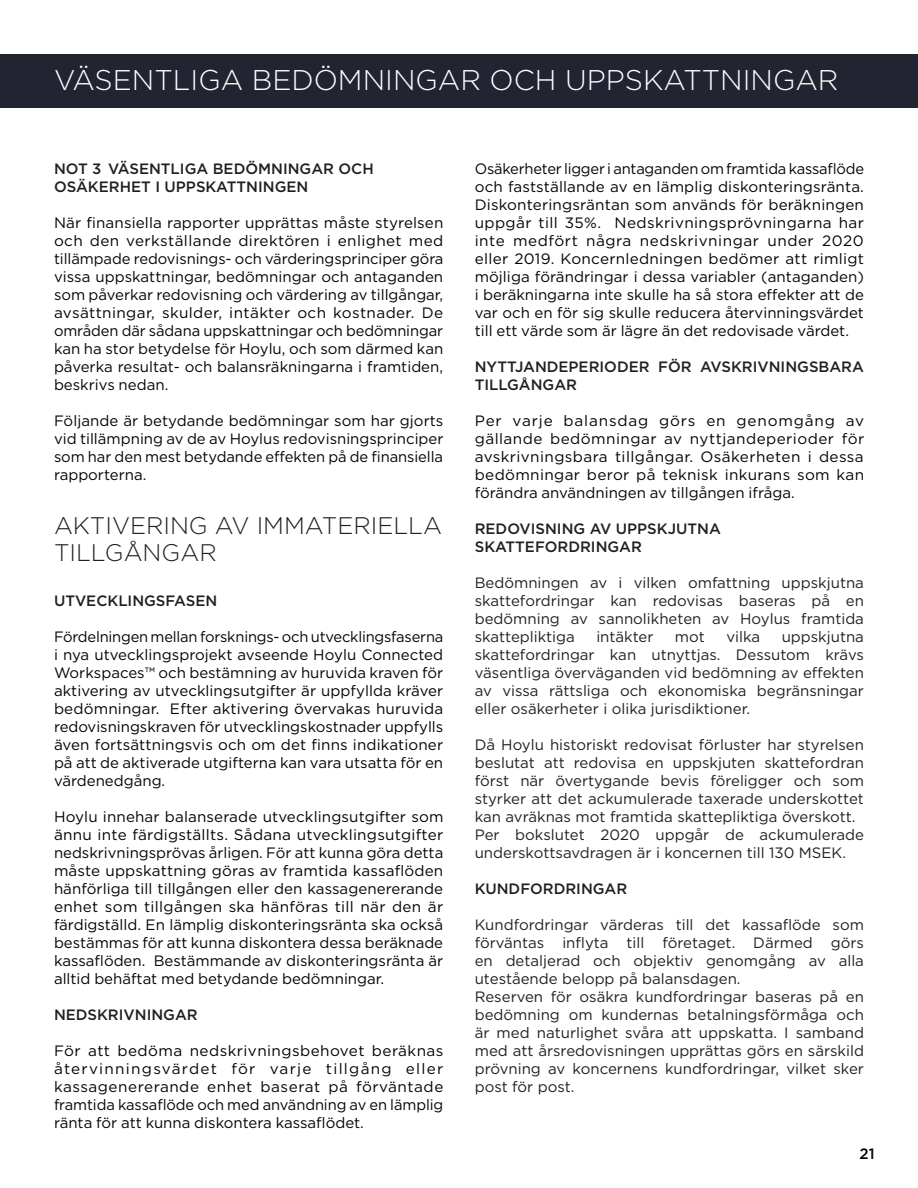
<style>
.page{position:relative;width:918px;height:1188px;background:#fff}
.page>*{position:absolute;margin:0;border:0;box-sizing:border-box;transform-origin:0 0}
.t1{font:300 28.5px "Gotham";color:#fff}
.t2{font:300 24px/27px "Gotham";color:#231f20}
.Paragraph_Style_1{font:15px/18px "Gotham";color:#040503;text-align:justify}
.t3{font:15px/18px "Gotham";color:#231f20;text-align:justify}
.t4{font:500 15px/18px "Gotham";color:#231f20}
.t5{font:500 15px "Gotham";color:#040503}
</style>
<div class="page">
<div style="left:0;top:54px;width:918px;height:53px;background:#222531"></div>
<p class="t1" style="left:54px;top:61px;width:786px">VÄSENTLIGA BEDÖMNINGAR OCH UPPSKATTNINGAR</p>
<p class="t4" style="left:54px;top:160px;width:321px">NOT 3 VÄSENTLIGA BEDÖMNINGAR OCH<br>OSÄKERHET I UPPSKATTNINGEN</p>
<p class="Paragraph_Style_1" style="left:54px;top:213px;width:391px">När finansiella rapporter upprättas måste styrelsen och den verkställande direktören i enlighet med tillämpade redovisnings- och värderingsprinciper göra vissa uppskattningar, bedömningar och antaganden som påverkar redovisning och värdering av tillgångar, avsättningar, skulder, intäkter och kostnader. De områden där sådana uppskattningar och bedömningar kan ha stor betydelse för Hoylu, och som därmed kan påverka resultat- och balansräkningarna i framtiden, beskrivs nedan.</p>
<p class="Paragraph_Style_1" style="left:54px;top:411px;width:391px">Följande är betydande bedömningar som har gjorts vid tillämpning av de av Hoylus redovisningsprinciper som har den mest betydande effekten på de finansiella rapporterna.</p>
<p class="t2" style="left:54px;top:511px;width:390px">AKTIVERING AV IMMATERIELLA<br>TILLGÅNGAR</p>
<p class="t4" style="left:54px;top:592px;width:165px">UTVECKLINGSFASEN</p>
<p class="Paragraph_Style_1" style="left:54px;top:627px;width:391px">Fördelningen mellan forsknings- och utvecklingsfaserna i nya utvecklingsprojekt avseende Hoylu Connected Workspaces™ och bestämning av huruvida kraven för aktivering av utvecklingsutgifter är uppfyllda kräver bedömningar. Efter aktivering övervakas huruvida redovisningskraven för utvecklingskostnader uppfylls även fortsättningsvis och om det finns indikationer på att de aktiverade utgifterna kan vara utsatta för en värdenedgång.</p>
<p class="Paragraph_Style_1" style="left:54px;top:807px;width:391px">Hoylu innehar balanserade utvecklingsutgifter som ännu inte färdigställts. Sådana utvecklingsutgifter nedskrivningsprövas årligen. För att kunna göra detta måste uppskattning göras av framtida kassaflöden hänförliga till tillgången eller den kassagenererande enhet som tillgången ska hänföras till när den är färdigställd. En lämplig diskonteringsränta ska också bestämmas för att kunna diskontera dessa beräknade kassaflöden. Bestämmande av diskonteringsränta är alltid behäftat med betydande bedömningar.</p>
<p class="t4" style="left:54px;top:1006px;width:145px">NEDSKRIVNINGAR</p>
<p class="Paragraph_Style_1" style="left:54px;top:1041px;width:391px">För att bedöma nedskrivningsbehovet beräknas återvinningsvärdet för varje tillgång eller kassagenererande enhet baserat på förväntade framtida kassaflöde och med användning av en lämplig ränta för att kunna diskontera kassaflödet.</p>
<p class="Paragraph_Style_1" style="left:475px;top:159px;width:391px">Osäkerheter ligger i antaganden om framtida kassaflöde och fastställande av en lämplig diskonteringsränta.<br>Diskonteringsräntan som används för beräkningen uppgår till 35%. Nedskrivningsprövningarna har inte medfört några nedskrivningar under 2020 eller 2019. Koncernledningen bedömer att rimligt möjliga förändringar i dessa variabler (antaganden) i beräkningarna inte skulle ha så stora effekter att de var och en för sig skulle reducera återvinningsvärdet till ett värde som är lägre än det redovisade värdet.</p>
<p class="t4" style="left:475px;top:358px;width:391px">NYTTJANDEPERIODER FÖR AVSKRIVNINGSBARA<br>TILLGÅNGAR</p>
<p class="Paragraph_Style_1" style="left:475px;top:411px;width:391px">Per varje balansdag görs en genomgång av gällande bedömningar av nyttjandeperioder för avskrivningsbara tillgångar. Osäkerheten i dessa bedömningar beror på teknisk inkurans som kan förändra användningen av tillgången ifråga.</p>
<p class="t4" style="left:475px;top:520px;width:248px">REDOVISNING AV UPPSKJUTNA<br>SKATTEFORDRINGAR</p>
<p class="t3" style="left:475px;top:573px;width:391px">Bedömningen av i vilken omfattning uppskjutna skattefordringar kan redovisas baseras på en bedömning av sannolikheten av Hoylus framtida skattepliktiga</p>
<p class="t3" style="left:475px;top:627px;width:391px;text-indent:307px">uppskjutna skattefordringar kan utnyttjas. Dessutom krävs väsentliga överväganden vid bedömning av effekten av vissa rättsliga och ekonomiska begränsningar eller osäkerheter i olika jurisdiktioner.</p>
<p class="t3" style="left:475px;top:735px;width:391px">Då Hoylu historiskt redovisat förluster har styrelsen beslutat att redovisa en uppskjuten skattefordran först när övertygande bevis föreligger och som styrker att det ackumulerade taxerade underskottet kan avräknas mot framtida skattepliktiga överskott.</p>
<p class="t3" style="left:475px;top:825px;width:391px">Per bokslutet 2020 uppgår de ackumulerade underskottsavdragen är i koncernen till 130 MSEK.</p>
<p class="t4" style="left:475px;top:880px;width:154px">KUNDFORDRINGAR</p>
<p class="t3" style="left:475px;top:915px;width:391px">Kundfordringar värderas till det kassaflöde som förväntas inflyta till företaget. Därmed görs en detaljerad och objektiv genomgång av alla utestående belopp på balansdagen.</p>
<p class="t3" style="left:475px;top:987px;width:391px">Reserven för osäkra kundfordringar baseras på en bedömning om kundernas betalningsförmåga och är med naturlighet svåra att uppskatta. I samband med att årsredovisningen upprättas görs en särskild prövning av koncernens kundfordringar, vilket sker post för post.</p>
<p class="t3" style="left:596px;top:627px;width:59px">intäkter</p>
<p class="t3" style="left:675px;top:627px;width:32px">mot</p>
<p class="t3" style="left:726px;top:627px;width:35px">vilka</p>
<p class="t5" style="left:860px;top:1144px;width:17px">21</p>
</div>
